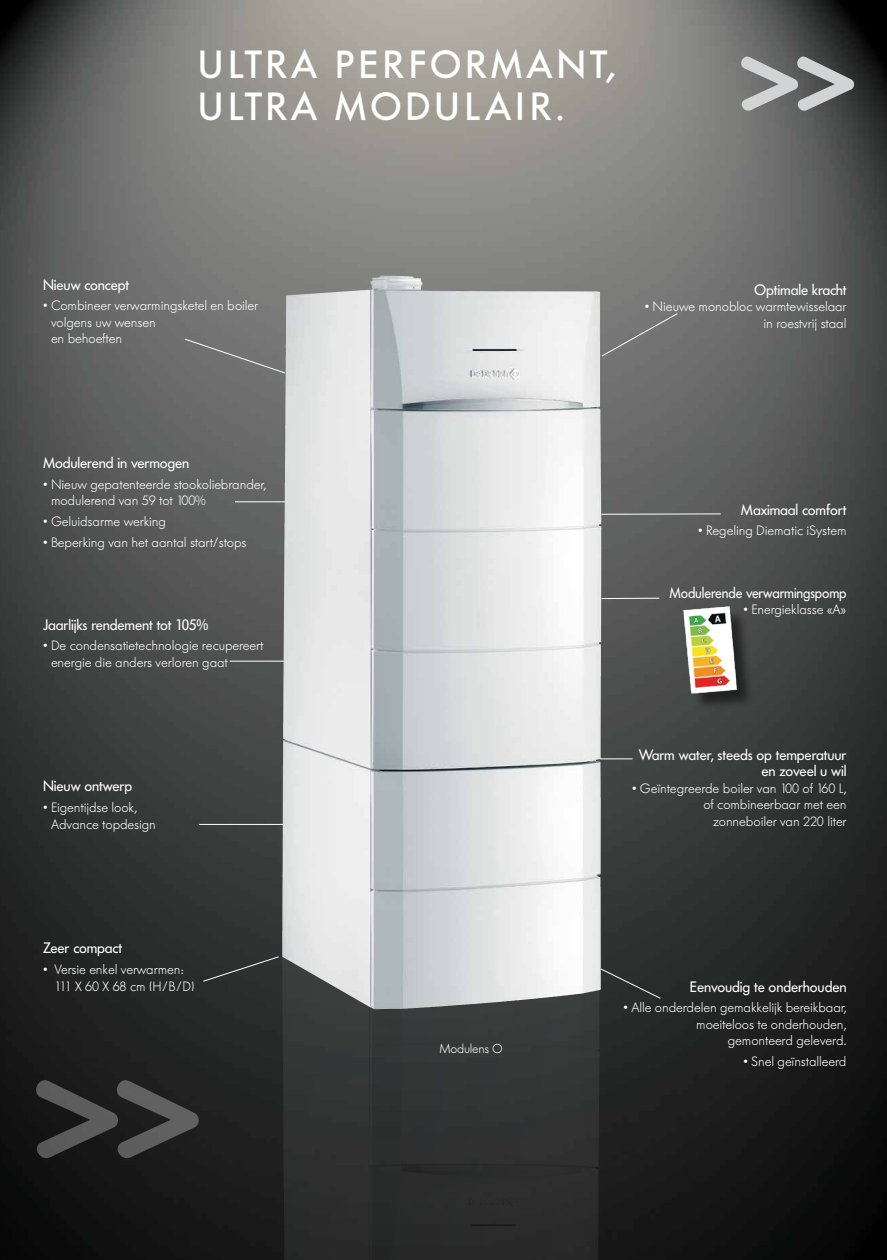
<style>
.page{position:relative;width:887px;height:1260px;background:#fff}
.page>*{position:absolute;margin:0;border:0;box-sizing:border-box;transform-origin:0 0}
.t1{font:500 39px "Futura BQ";color:#fff}
.t2{font:15px/16.5px "Futura BQ";letter-spacing:-.01em;color:#fff;text-align:right}
.t3{font:15px "Futura BQ";letter-spacing:-.01em;color:#fff;scale:.94 1}
.t4{font:300 13.5px/16.5px "Futura BQ";letter-spacing:-.01em;color:#fff}
.t5{font:300 12.75px "Futura BQ";letter-spacing:-.02em;color:#fff}
</style>
<div class="page">
<img style="left:0;top:0;width:887px;height:1260px">
<svg style="left:741px;top:57px;width:113px;height:54px;background:#888a8a"></svg>
<svg style="left:36px;top:1080px;width:163px;height:78px;background:#353535"></svg>
<div style="left:184px;top:338px;width:98px;height:36px;background:#737373"></div>
<hr style="left:235px;top:501px;width:50px;height:1px;background:#fff">
<hr style="left:230px;top:661px;width:55px;height:1px;background:#fff">
<hr style="left:199px;top:824px;width:85px;height:1px;background:#fff">
<svg style="left:202px;top:956px;width:77px;height:26px;background:#333736"></svg>
<div style="left:686px;top:609px;width:68px;height:102px;background:#000;opacity:.5"></div>
<img style="left:677px;top:599px;width:67px;height:101px">
<img style="left:281px;top:765px;width:167px;height:495px">
<img style="left:282px;top:275px;width:107px;height:690px">
<hr style="left:601px;top:598px;width:58px;height:1px;background:#fff">
<hr style="left:601px;top:513px;width:119px;height:2px;background:#fff">
<div style="left:601px;top:313px;width:77px;height:44px;background:#757575"></div>
<hr style="left:600px;top:758px;width:32px;height:1px;background:#fff">
<svg style="left:600px;top:968px;width:61px;height:31px;background:#323635"></svg>
<h1 class="t1" style="left:199px;top:42px;width:53px">ULTRA</h1>
<h1 class="t1" style="left:335px;top:42px;width:28px">PERFORMANT</h1>
<h1 class="t1" style="left:607px;top:42px;width:10px">,</h1>
<h1 class="t1" style="left:199px;top:84px;width:25px">ULTRA</h1>
<h1 class="t1" style="left:335px;top:84px;width:28px">MODULAIR</h1>
<h1 class="t1" style="left:556px;top:84px;width:10px">.</h1>
<p class="t2" style="left:43px;top:276px;width:88px">Nieuw concept</p>
<p class="t4" style="left:51px;top:298px;width:209px;text-indent:-8px">• Combineer verwarmingsketel en boiler volgens uw wensen<br>en behoeften</p>
<p class="t2" style="left:43px;top:455px;width:148px">Modulerend in vermogen</p>
<p class="t4" style="left:51px;top:476px;width:217px;text-indent:-8px">• Nieuw gepatenteerde stookoliebrander, modulerend van 59 tot 100%</p>
<p class="t4" style="left:43px;top:513px;width:124px">• Geluidsarme werking</p>
<p class="t4" style="left:43px;top:534px;width:205px">• Beperking van het aantal start/stops</p>
<p class="t2" style="left:43px;top:616px;width:167px">Jaarlijks rendement tot 105%</p>
<p class="t4" style="left:51px;top:638px;width:214px;text-indent:-8px">• De condensatietechnologie recupereert energie die anders verloren gaat</p>
<p class="t2" style="left:43px;top:778px;width:91px">Nieuw ontwerp</p>
<p class="t4" style="left:51px;top:799px;width:106px;text-indent:-8px">• Eigentijdse look,<br>Advance topdesign</p>
<p class="t2" style="left:43px;top:940px;width:80px">Zeer compact</p>
<p class="t4" style="left:55px;top:961px;width:142px;text-indent:-11px">• Versie enkel verwarmen:<br>111 X 60 X 68 cm (H/B/D)</p>
<p class="t5" style="left:439px;top:1041px;width:65px">Modulens O</p>
<p class="t2" style="left:754px;top:282px;width:94px">Optimale kracht</p>
<p class="t4" style="left:644px;top:299px;width:203px;text-align:right">• Nieuwe monobloc warmtewisselaar in roestvrij staal</p>
<p class="t2" style="left:741px;top:501px;width:107px">Maximaal comfort</p>
<p class="t4" style="left:698px;top:523px;width:150px">• Regeling Diematic iSystem</p>
<p class="t3" style="left:669px;top:584px;width:190px">Modulerende verwarmingspomp</p>
<p class="t4" style="left:743px;top:601px;width:105px">• Energieklasse «A»</p>
<p class="t2" style="left:639px;top:746px;width:209px">Warm water, steeds op temperatuur en zoveel u wil</p>
<p class="t4" style="left:632px;top:780px;width:216px;text-align:right">• Geïntegreerde boiler van 100 of 160 L, of combineerbaar met een<br>zonneboiler van 220 liter</p>
<p class="t2" style="left:690px;top:978px;width:158px">Eenvoudig te onderhouden</p>
<p class="t4" style="left:623px;top:999px;width:224px;text-align:right">• Alle onderdelen gemakkelijk bereikbaar, moeiteloos te onderhouden,<br>gemonteerd geleverd.</p>
<p class="t4" style="left:743px;top:1053px;width:105px">• Snel geïnstalleerd</p>
</div>
